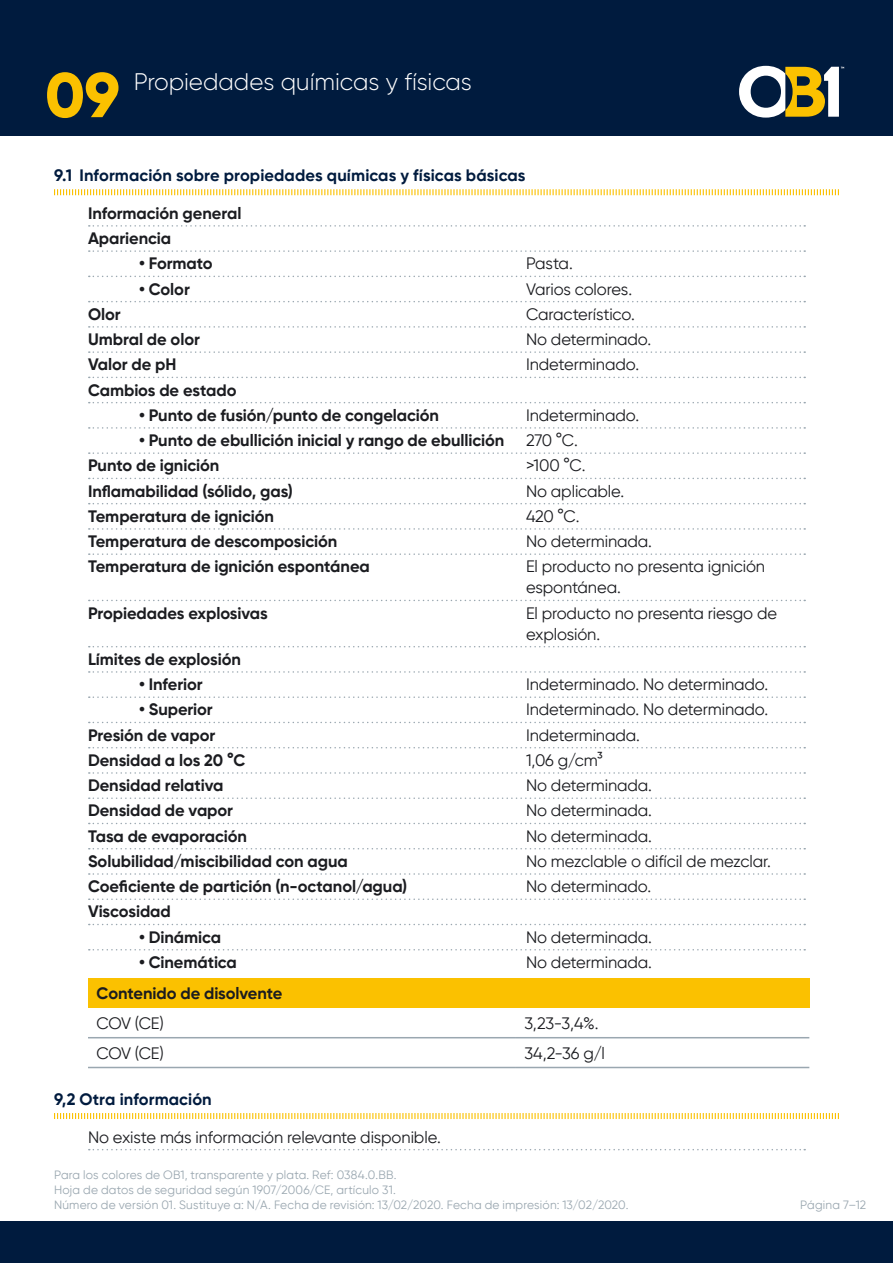
<style>
.page{position:relative;width:893px;height:1263px;background:#fff}
.page>*{position:absolute;margin:0;border:0;box-sizing:border-box;transform-origin:0 0}
.t1{font:800 63px "Gilroy";color:#fbc100}
.Main_Section{font:300 24px "Gilroy";letter-spacing:-.005em;color:#fff}
.Subset{font:700 16.5px "Gilroy";letter-spacing:-.005em;color:#1b1c20}
.Subset-2{font:16.5px/21px "Gilroy";letter-spacing:-.005em;color:#1b1c20}
.Section{font:700 16.5px "Gilroy";letter-spacing:.005em;color:#001b3e}
.Table{font:16.5px "Gilroy";letter-spacing:-.015em;color:#1b1c20}
.Table-2{font:700 16.5px "Gilroy";letter-spacing:-.005em;color:#1b1c20}
.t2{font:12px/15px "Gilroy";letter-spacing:.015em;color:#9aa7b0}
</style>
<div class="page">
<div style="left:0;top:0;width:893px;height:136px;background:#001b3e"></div>
<svg style="left:739px;top:66px;width:105px;height:52px"></svg>
<div style="left:0;top:1222px;width:893px;height:41px;background:#001b3e"></div>
<svg style="left:54px;top:189px;width:785px;height:7px"></svg>
<svg style="left:89px;top:225px;width:716px;height:2px"></svg>
<svg style="left:89px;top:250px;width:716px;height:2px"></svg>
<svg style="left:89px;top:276px;width:716px;height:1px"></svg>
<svg style="left:89px;top:301px;width:716px;height:1px"></svg>
<svg style="left:89px;top:326px;width:716px;height:2px"></svg>
<svg style="left:89px;top:351px;width:716px;height:2px"></svg>
<svg style="left:89px;top:377px;width:716px;height:1px"></svg>
<svg style="left:89px;top:402px;width:716px;height:1px"></svg>
<svg style="left:89px;top:427px;width:716px;height:2px"></svg>
<svg style="left:89px;top:452px;width:716px;height:2px"></svg>
<svg style="left:89px;top:478px;width:716px;height:1px"></svg>
<svg style="left:89px;top:503px;width:716px;height:1px"></svg>
<svg style="left:89px;top:528px;width:716px;height:2px"></svg>
<svg style="left:89px;top:553px;width:716px;height:2px"></svg>
<svg style="left:89px;top:600px;width:716px;height:1px"></svg>
<svg style="left:89px;top:646px;width:716px;height:1px"></svg>
<svg style="left:89px;top:671px;width:716px;height:2px"></svg>
<svg style="left:89px;top:696px;width:716px;height:2px"></svg>
<svg style="left:89px;top:722px;width:716px;height:1px"></svg>
<svg style="left:89px;top:747px;width:716px;height:1px"></svg>
<svg style="left:89px;top:772px;width:716px;height:2px"></svg>
<svg style="left:89px;top:797px;width:716px;height:2px"></svg>
<svg style="left:89px;top:823px;width:716px;height:1px"></svg>
<svg style="left:89px;top:848px;width:716px;height:1px"></svg>
<svg style="left:89px;top:873px;width:716px;height:2px"></svg>
<svg style="left:89px;top:898px;width:716px;height:2px"></svg>
<svg style="left:89px;top:924px;width:716px;height:1px"></svg>
<svg style="left:89px;top:949px;width:716px;height:1px"></svg>
<svg style="left:54px;top:1113px;width:785px;height:6px"></svg>
<svg style="left:89px;top:1149px;width:716px;height:1px"></svg>
<div style="left:88px;top:978px;width:721px;height:30px;background:#fbc100"></div>
<hr style="left:88px;top:1037px;width:428px;height:1px;background:#9aa7b0">
<hr style="left:516px;top:1037px;width:293px;height:1px;background:#9aa7b0">
<hr style="left:88px;top:1067px;width:428px;height:1px;background:#9aa7b0">
<hr style="left:516px;top:1067px;width:293px;height:1px;background:#9aa7b0">
<p class="t1" style="left:45px;top:55px;width:76px">09</p>
<p class="Main_Section" style="left:134px;top:67px;width:340px">Propiedades químicas y físicas</p>
<p class="Section" style="left:54px;top:165px;width:473px">9.1 Información sobre propiedades químicas y físicas básicas</p>
<p class="Subset" style="left:88px;top:203px;width:155px">Información general</p>
<p class="Subset" style="left:88px;top:228px;width:85px">Apariencia</p>
<p class="Subset" style="left:139px;top:253px;width:75px">• Formato</p>
<p class="Subset-2" style="left:526px;top:253px;width:48px">Pasta.</p>
<p class="Subset" style="left:139px;top:278px;width:52px">• Color</p>
<p class="Subset-2" style="left:526px;top:278px;width:108px">Varios colores.</p>
<p class="Subset" style="left:88px;top:304px;width:34px">Olor</p>
<p class="Subset-2" style="left:526px;top:303px;width:110px">Característico.</p>
<p class="Subset" style="left:88px;top:329px;width:113px">Umbral de olor</p>
<p class="Subset-2" style="left:526px;top:329px;width:127px">No determinado.</p>
<p class="Subset" style="left:88px;top:354px;width:90px">Valor de pH</p>
<p class="Subset-2" style="left:526px;top:354px;width:115px">Indeterminado.</p>
<p class="Subset" style="left:88px;top:379px;width:150px">Cambios de estado</p>
<p class="Subset" style="left:139px;top:405px;width:302px">• Punto de fusión/punto de congelación</p>
<p class="Subset-2" style="left:526px;top:404px;width:115px">Indeterminado.</p>
<p class="Subset" style="left:139px;top:430px;width:367px">• Punto de ebullición inicial y rango de ebullición</p>
<p class="Subset-2" style="left:526px;top:430px;width:53px">270 °C.</p>
<p class="Subset" style="left:88px;top:455px;width:133px">Punto de ignición</p>
<p class="Subset-2" style="left:526px;top:455px;width:61px">&gt;100 °C.</p>
<p class="Subset" style="left:88px;top:480px;width:206px">Inflamabilidad (sólido, gas)</p>
<p class="Subset-2" style="left:526px;top:480px;width:100px">No aplicable.</p>
<p class="Subset" style="left:88px;top:506px;width:187px">Temperatura de ignición</p>
<p class="Subset-2" style="left:526px;top:505px;width:55px">420 °C.</p>
<p class="Subset" style="left:88px;top:531px;width:251px">Temperatura de descomposición</p>
<p class="Subset-2" style="left:526px;top:531px;width:128px">No determinada.</p>
<p class="Subset" style="left:88px;top:556px;width:283px">Temperatura de ignición espontánea</p>
<p class="Subset-2" style="left:526px;top:556px;width:241px">El producto no presenta ignición espontánea.</p>
<p class="Subset" style="left:88px;top:602px;width:181px">Propiedades explosivas</p>
<p class="Subset-2" style="left:526px;top:602px;width:253px">El producto no presenta riesgo de explosión.</p>
<p class="Subset" style="left:88px;top:649px;width:154px">Límites de explosión</p>
<p class="Subset" style="left:139px;top:674px;width:65px">• Inferior</p>
<p class="Subset-2" style="left:526px;top:674px;width:244px">Indeterminado. No determinado.</p>
<p class="Subset" style="left:139px;top:699px;width:75px">• Superior</p>
<p class="Subset-2" style="left:526px;top:699px;width:244px">Indeterminado. No determinado.</p>
<p class="Subset" style="left:88px;top:724px;width:129px">Presión de vapor</p>
<p class="Subset-2" style="left:526px;top:724px;width:116px">Indeterminada.</p>
<p class="Subset" style="left:88px;top:750px;width:159px">Densidad a los 20 °C</p>
<p class="Subset-2" style="left:526px;top:749px;width:78px">1,06 g/cm3</p>
<p class="Subset" style="left:88px;top:775px;width:137px">Densidad relativa</p>
<p class="Subset-2" style="left:526px;top:775px;width:128px">No determinada.</p>
<p class="Subset" style="left:88px;top:800px;width:147px">Densidad de vapor</p>
<p class="Subset-2" style="left:526px;top:800px;width:128px">No determinada.</p>
<p class="Subset" style="left:88px;top:825px;width:161px">Tasa de evaporación</p>
<p class="Subset-2" style="left:526px;top:825px;width:128px">No determinada.</p>
<p class="Subset" style="left:88px;top:851px;width:261px">Solubilidad/miscibilidad con agua</p>
<p class="Subset-2" style="left:526px;top:850px;width:247px">No mezclable o difícil de mezclar.</p>
<p class="Subset" style="left:88px;top:876px;width:321px">Coeficiente de partición (n-octanol/agua)</p>
<p class="Subset-2" style="left:526px;top:876px;width:127px">No determinado.</p>
<p class="Subset" style="left:88px;top:901px;width:84px">Viscosidad</p>
<p class="Subset" style="left:139px;top:926px;width:84px">• Dinámica</p>
<p class="Subset-2" style="left:526px;top:926px;width:128px">No determinada.</p>
<p class="Subset" style="left:139px;top:952px;width:99px">• Cinemática</p>
<p class="Subset-2" style="left:526px;top:951px;width:128px">No determinada.</p>
<p class="Table-2" style="left:97px;top:983px;width:188px">Contenido de disolvente</p>
<p class="Table" style="left:97px;top:1013px;width:69px">COV (CE)</p>
<p class="Table" style="left:524px;top:1013px;width:76px">3,23-3,4%.</p>
<p class="Table" style="left:97px;top:1043px;width:69px">COV (CE)</p>
<p class="Table" style="left:524px;top:1043px;width:82px">34,2-36 g/l</p>
<p class="Section" style="left:54px;top:1088px;width:159px">9,2 Otra información</p>
<p class="Subset-2" style="left:88px;top:1126px;width:354px">No existe más información relevante disponible.</p>
<p class="t2" style="left:54px;top:1167px;width:576px">Para los colores de OB1, transparente y plata. Ref: 0384.0.BB.<br>Hoja de datos de seguridad según 1907/2006/CE, artículo 31.<br>Número de versión 01. Sustituye a: N/A. Fecha de revisión: 13/02/2020. Fecha de impresión: 13/02/2020.</p>
<p class="t2" style="left:800px;top:1197px;width:67px">Página 7–12</p>
</div>
